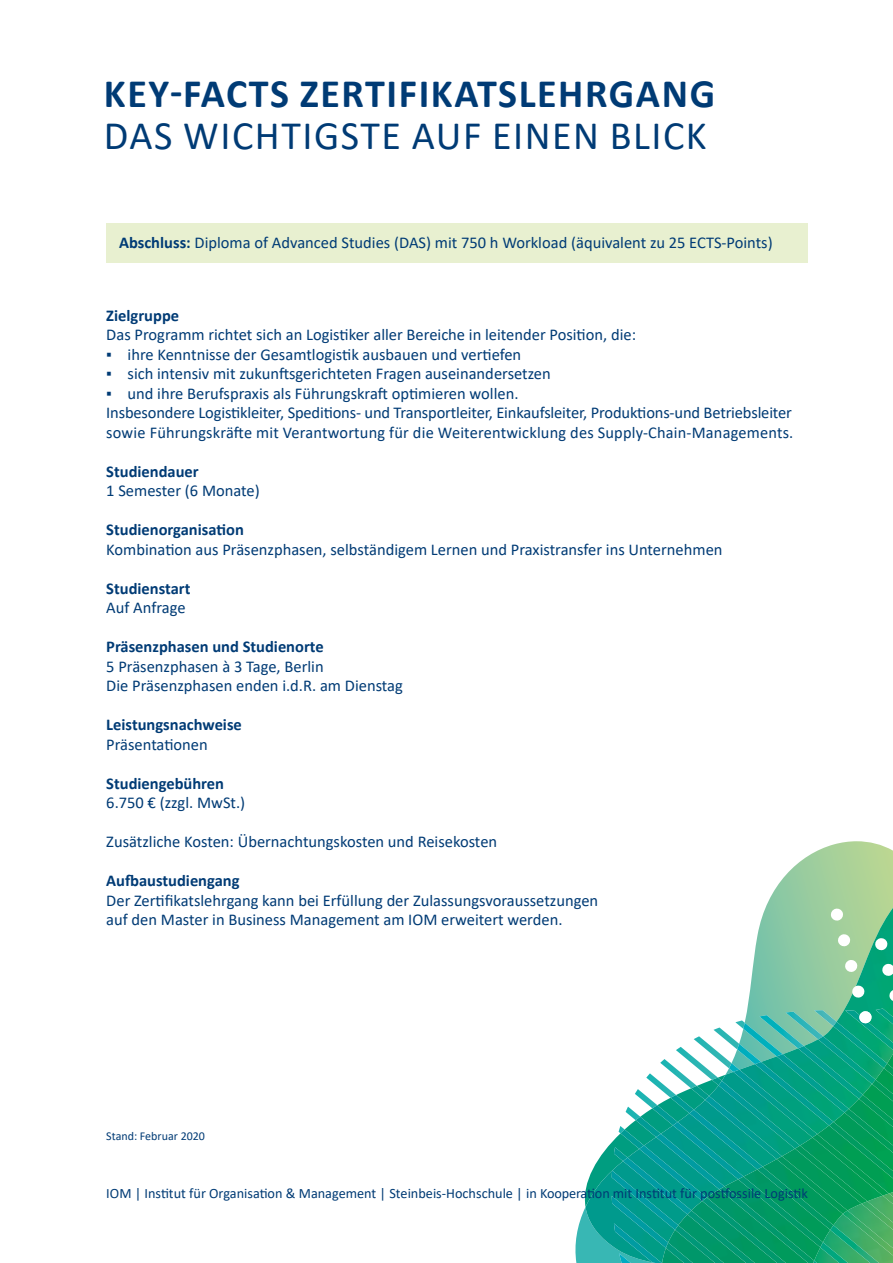
<style>
.page{position:relative;width:893px;height:1263px;background:#fff}
.page>*{position:absolute;margin:0;border:0;box-sizing:border-box;transform-origin:0 0}
.t1{font:700 40.5px "Calibri";letter-spacing:.04em;color:#003b75}
.t2{font:40.5px "Calibri";letter-spacing:.04em;color:#003b75}
.t3{font:16.5px/19.5px "Calibri";color:#003b75}
.t4{font:700 16.5px "Calibri";color:#003b75}
.t5{font:14.25px "Calibri";color:#003b75}
.t6{font:12px "Calibri";color:#003b75}
.s1{font-weight:700}
</style>
<div class="page">
<svg style="left:575px;top:841px;width:318px;height:422px"></svg>
<img style="left:582px;top:1075px;width:3px;height:132px">
<img style="left:585px;top:908px;width:308px;height:355px">
<img style="left:662px;top:1054px;width:231px;height:209px">
<svg style="left:837px;top:933px;width:14px;height:15px"></svg>
<svg style="left:844px;top:958px;width:15px;height:15px"></svg>
<svg style="left:851px;top:984px;width:15px;height:15px"></svg>
<svg style="left:829px;top:907px;width:15px;height:15px"></svg>
<svg style="left:888px;top:988px;width:5px;height:15px"></svg>
<svg style="left:874px;top:937px;width:15px;height:14px"></svg>
<svg style="left:881px;top:962px;width:12px;height:15px"></svg>
<img style="left:763px;top:1149px;width:19px;height:10px">
<img style="left:843px;top:1210px;width:50px;height:45px">
<img style="left:777px;top:1156px;width:70px;height:58px">
<img style="left:763px;top:1137px;width:37px;height:12px">
<img style="left:861px;top:1201px;width:32px;height:29px">
<img style="left:795px;top:1145px;width:72px;height:59px">
<img style="left:745px;top:1070px;width:72px;height:67px">
<svg style="left:883px;top:1193px;width:10px;height:11px"></svg>
<img style="left:812px;top:1134px;width:77px;height:61px">
<img style="left:745px;top:1056px;width:16px;height:8px">
<img style="left:755px;top:1062px;width:78px;height:63px">
<img style="left:829px;top:1122px;width:64px;height:56px">
<img style="left:745px;top:1023px;width:38px;height:33px">
<img style="left:777px;top:1054px;width:72px;height:58px">
<img style="left:844px;top:1109px;width:49px;height:44px">
<img style="left:759px;top:1015px;width:45px;height:33px">
<img style="left:798px;top:1046px;width:65px;height:53px">
<img style="left:859px;top:1095px;width:34px;height:32px">
<img style="left:786px;top:1012px;width:37px;height:27px">
<img style="left:818px;top:1036px;width:57px;height:48px">
<img style="left:872px;top:1079px;width:21px;height:22px">
<img style="left:814px;top:1010px;width:23px;height:16px">
<img style="left:833px;top:1022px;width:54px;height:46px">
<svg style="left:884px;top:1063px;width:9px;height:13px"></svg>
<img style="left:845px;top:1010px;width:48px;height:40px">
<svg style="left:858px;top:1010px;width:15px;height:15px"></svg>
<img style="left:876px;top:1008px;width:17px;height:16px">
<img style="left:614px;top:1248px;width:48px;height:15px">
<img style="left:612px;top:1230px;width:56px;height:18px">
<img style="left:666px;top:1242px;width:9px;height:21px">
<img style="left:612px;top:1170px;width:66px;height:60px">
<img style="left:675px;top:1225px;width:12px;height:38px">
<img style="left:614px;top:1147px;width:13px;height:14px">
<img style="left:623px;top:1157px;width:68px;height:57px">
<img style="left:687px;top:1210px;width:15px;height:53px">
<svg style="left:619px;top:1126px;width:6px;height:7px"></svg>
<img style="left:620px;top:1129px;width:24px;height:20px">
<img style="left:639px;top:1145px;width:68px;height:56px">
<img style="left:702px;top:1197px;width:17px;height:66px">
<img style="left:636px;top:1120px;width:25px;height:17px">
<img style="left:656px;top:1134px;width:68px;height:55px">
<img style="left:719px;top:1186px;width:95px;height:77px">
<img style="left:652px;top:1120px;width:26px;height:5px">
<img style="left:673px;top:1122px;width:70px;height:57px">
<img style="left:820px;top:1242px;width:10px;height:21px">
<img style="left:738px;top:1176px;width:85px;height:71px">
<svg style="left:626px;top:1020px;width:119px;height:100px"></svg>
<img style="left:671px;top:1095px;width:23px;height:18px">
<img style="left:689px;top:1110px;width:74px;height:59px">
<img style="left:830px;top:1225px;width:49px;height:38px">
<img style="left:757px;top:1167px;width:76px;height:63px">
<div style="left:106px;top:223px;width:702px;height:39px;background:#e8f0d0"></div>
<h1 class="t1" style="left:104px;top:64px;width:613px">KEY-FACTS ZERTIFIKATSLEHRGANG</h1>
<h1 class="t2" style="left:104px;top:107px;width:604px">DAS WICHTIGSTE AUF EINEN BLICK</h1>
<p class="t3" style="left:119px;top:233px;width:655px"><span class="s1">Abschluss:</span> Diploma of Advanced Studies (DAS) mit 750 h Workload (äquivalent zu 25 ECTS-Points)</p>
<p class="t4" style="left:106px;top:304px;width:74px">Zielgruppe</p>
<p class="t3" style="left:106px;top:325px;width:531px">Das Programm richtet sich an Logistiker aller Bereiche in leitender Position, die:</p>
<p class="t3" style="left:106px;top:344px;width:416px">▪ ihre Kenntnisse der Gesamtlogistik ausbauen und vertiefen</p>
<p class="t3" style="left:106px;top:364px;width:446px">▪ sich intensiv mit zukunftsgerichteten Fragen auseinandersetzen</p>
<p class="t3" style="left:106px;top:383px;width:689px">▪ und ihre Berufspraxis als Führungskraft optimieren wollen.<br>Insbesondere Logistikleiter, Speditions- und Transportleiter, Einkaufsleiter, Produktions-und Betriebsleiter sowie Führungskräfte mit Verantwortung für die Weiterentwicklung des Supply-Chain-Managements.</p>
<p class="t4" style="left:106px;top:460px;width:94px">Studiendauer</p>
<p class="t3" style="left:106px;top:481px;width:155px">1 Semester (6 Monate)</p>
<p class="t4" style="left:106px;top:518px;width:139px">Studienorganisation</p>
<p class="t3" style="left:106px;top:539px;width:618px">Kombination aus Präsenzphasen, selbständigem Lernen und Praxistransfer ins Unternehmen</p>
<p class="t4" style="left:106px;top:577px;width:86px">Studienstart</p>
<p class="t3" style="left:106px;top:598px;width:81px">Auf Anfrage</p>
<p class="t4" style="left:106px;top:635px;width:219px">Präsenzphasen und Studienorte</p>
<p class="t3" style="left:106px;top:656px;width:298px">5 Präsenzphasen à 3 Tage, Berlin<br>Die Präsenzphasen enden i.d.R. am Dienstag</p>
<p class="t4" style="left:106px;top:713px;width:137px">Leistungsnachweise</p>
<p class="t3" style="left:106px;top:734px;width:103px">Präsentationen</p>
<p class="t4" style="left:106px;top:772px;width:119px">Studiengebühren</p>
<p class="t3" style="left:106px;top:793px;width:140px">6.750 € (zzgl. MwSt.)</p>
<p class="t3" style="left:106px;top:832px;width:392px">Zusätzliche Kosten: Übernachtungskosten und Reisekosten</p>
<p class="t4" style="left:106px;top:869px;width:135px">Aufbaustudiengang</p>
<p class="t3" style="left:106px;top:890px;width:493px">Der Zertifikatslehrgang kann bei Erfüllung der Zulassungsvoraussetzungen auf den Master in Business Management am IOM erweitert werden.</p>
<p class="t6" style="left:106px;top:1127px;width:100px">Stand: Februar 2020</p>
<p class="t5" style="left:106px;top:1184px;width:703px">IOM | Institut für Organisation &amp; Management | Steinbeis-Hochschule | in Kooperation mit Institut für postfossile Logistik</p>
</div>
